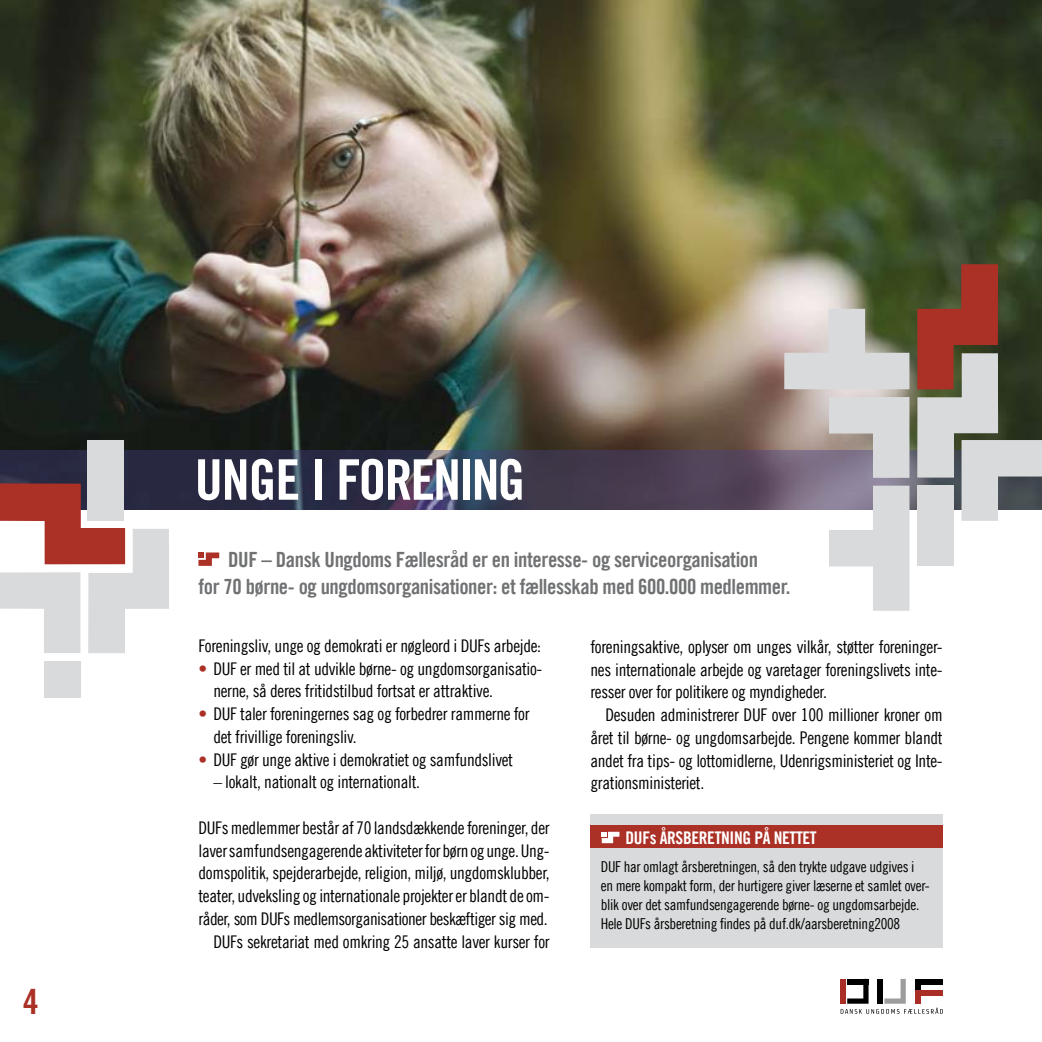
<style>
.page{position:relative;width:1042px;height:1042px;background:#fff}
.page>*{position:absolute;margin:0;border:0;box-sizing:border-box;transform-origin:0 0}
.t1{font:56px "Trade Gothic LT Com Bd Cn 20";letter-spacing:-.04em;color:#fff}
.t2{font:35px "Trade Gothic LT Com Bd Cn 20";color:#ab3026}
.t3{font:21px/27.3px "Trade Gothic LT Com Bd Cn 20";letter-spacing:-.02em;color:#707173;text-align:center}
.t4{font:17.5px/22.8px "Trade Gothic LT Com Cn 18";letter-spacing:-.02em;color:#000}
.t5{font:17.5px "Trade Gothic LT Com Bd Cn 20";letter-spacing:-.02em;color:#fff}
.t6{font:15.05px/19.2px "Trade Gothic LT Com Cn 18";letter-spacing:-.02em;color:#000}
.s1{color:#ab3026}
</style>
<div class="page">
<img style="left:0;top:0;width:1042px;height:450px">
<svg style="left:0;top:450px;width:917px;height:60px;background:#403c53"></svg>
<svg style="left:840px;top:979px;width:103px;height:35px"></svg>
<div style="left:590px;top:814px;width:353px;height:133px;background:#d9dadb"></div>
<div style="left:590px;top:825px;width:352px;height:22px;background:#ab3026"></div>
<svg style="left:602px;top:832px;width:17px;height:11px"></svg>
<svg style="left:198px;top:552px;width:21px;height:14px"></svg>
<svg style="left:829px;top:486px;width:80px;height:125px"></svg>
<svg style="left:829px;top:397px;width:80px;height:81px;background:#c2bfc2"></svg>
<div style="left:917px;top:485px;width:37px;height:81px;background:#d9dadb"></div>
<svg style="left:784px;top:309px;width:125px;height:80px;background:#c1c2ba"></svg>
<svg style="left:917px;top:264px;width:125px;height:257px;background:#8c7a6f"></svg>
<svg style="left:0;top:483px;width:169px;height:170px"></svg>
<div style="left:88px;top:440px;width:36px;height:81px;background:#d9dadb"></div>
<div style="left:44px;top:661px;width:36px;height:36px;background:#d9dadb"></div>
<h2 class="t2" style="left:23px;top:980px;width:17px">4</h2>
<h1 class="t1" style="left:195px;top:446px;width:332px">unge i forening</h1>
<p class="t3" style="left:198px;top:546px;width:593px">DUF – Dansk Ungdoms Fællesråd er en interesse- og serviceorganisation<br>for 70 børne- og ungdomsorganisationer: et fællesskab med 600.000 medlemmer.</p>
<p class="t4" style="left:198px;top:634px;width:344px">Foreningsliv, unge og demokrati er nøgleord i DUFs arbejde:</p>
<p class="t4" style="left:213px;top:657px;width:331px;text-indent:-15px"><span class="s1">•</span> DUF er med til at udvikle børne- og ungdomsorganisatio&shy;nerne, så deres fritidstilbud fortsat er attraktive.</p>
<p class="t4" style="left:213px;top:702px;width:318px;text-indent:-15px"><span class="s1">•</span> DUF taler foreningernes sag og forbedrer rammerne for det frivillige foreningsliv.</p>
<p class="t4" style="left:198px;top:748px;width:316px"><span class="s1">•</span> DUF gør unge aktive i demokratiet og samfundslivet</p>
<p class="t4" style="left:213px;top:770px;width:208px">– lokalt, nationalt og internationalt.</p>
<p class="t4" style="left:198px;top:816px;width:353px;text-align:right">DUFs medlemmer består af 70 landsdækkende foreninger, der laver samfundsengagerende aktiviteter for børn og unge. Ung&shy;domspolitik, spejderarbejde, religion, miljø, ungdomsklubber, teater, udveksling og internationale projekter er blandt de om&shy;råder, som DUFs medlemsorganisationer beskæftiger sig med.<br>DUFs sekretariat med omkring 25 ansatte laver kurser for</p>
<p class="t4" style="left:590px;top:635px;width:354px;text-align:justify">foreningsaktive, oplyser om unges vilkår, støtter foreninger&shy;nes internationale arbejde og varetager foreningslivets inte&shy;resser over for politikere og myndigheder.</p>
<p class="t4" style="left:590px;top:703px;width:354px;text-align:justify;text-indent:15px">Desuden administrerer DUF over 100 millioner kroner om året til børne- og ungdomsarbejde. Pengene kommer blandt andet fra tips- og lottomidlerne, Udenrigsministeriet og Inte&shy;grationsministeriet.</p>
<p class="t5" style="left:625px;top:827px;width:193px">dufs årsberetning på nettet</p>
<p class="t6" style="left:601px;top:856px;width:330px">DUF har omlagt årsberetningen, så den trykte udgave udgives i en mere kompakt form, der hurtigere giver læserne et samlet over&shy;blik over det samfundsengagerende børne- og ungdomsarbejde.<br>Hele DUFs årsberetning findes på duf.dk/aarsberetning2008</p>
</div>
